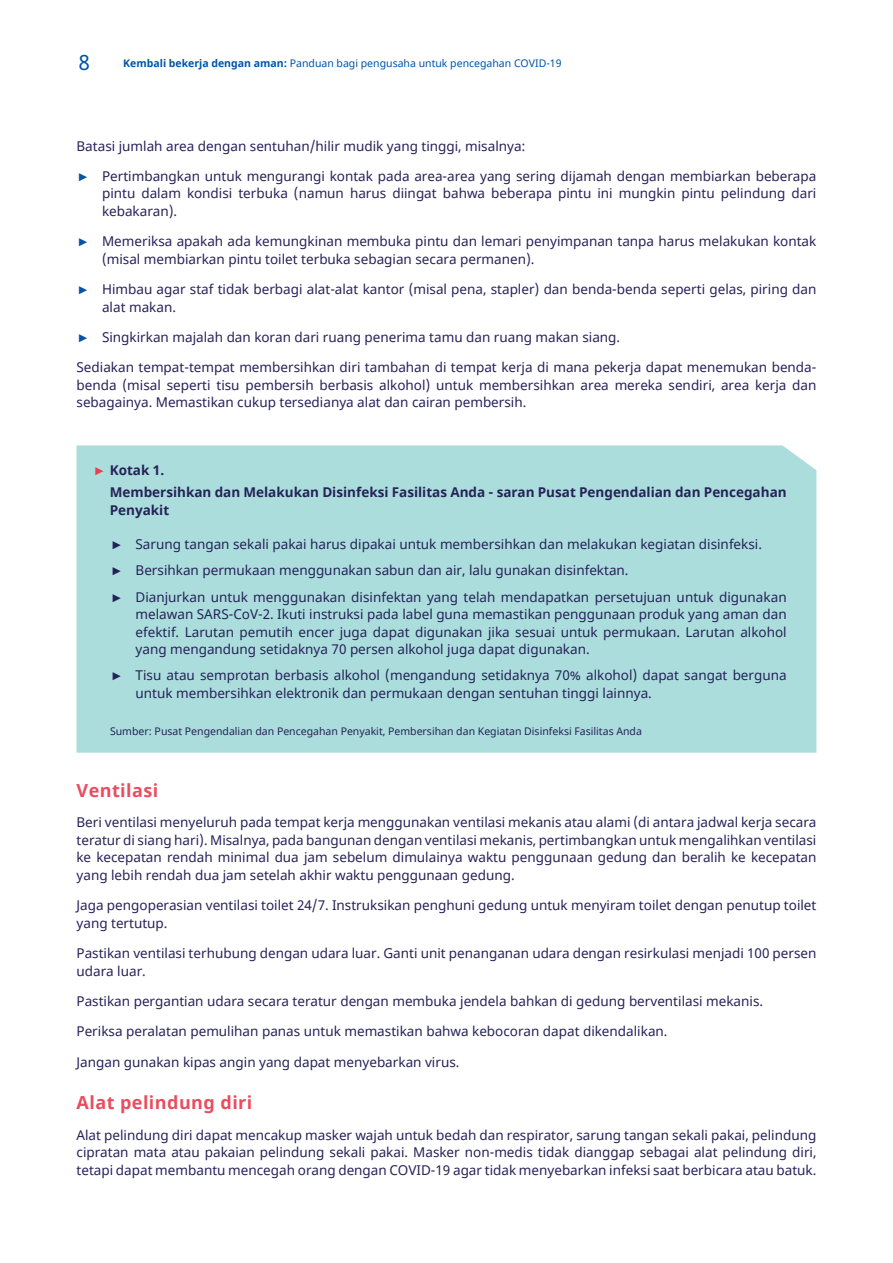
<style>
.page{position:relative;width:893px;height:1263px;background:#fff}
.page>*{position:absolute;margin:0;border:0;box-sizing:border-box;transform-origin:0 0}
.t1{font:21px "Noto Sans";color:#0154a6}
.Fact_sheet_A4_-_Sub{font:700 18px "Noto Sans";letter-spacing:.025em;color:#e94d5f}
.Body{font:13.5px/17.5px "Noto Sans";color:#262259;text-align:justify}
.point_1{font:13.5px/17.5px "Noto Sans";color:#262259}
.point_1-2{font:700 13.5px/17.5px "Noto Sans";color:#262259}
.footnote{font:10.5px "Noto Sans";color:#262259}
.t2{font:10.5px "Noto Sans";color:#0154a6}
.s1{font-weight:700}
.s2{color:#0154a6}
.s3{color:#ee3d4c}
</style>
<div class="page">
<div style="left:77px;top:445px;width:739px;height:308px;background:#abdddc"></div>
<h1 class="t1" style="left:78px;top:48px;width:13px">8</h1>
<p class="t2" style="left:123px;top:56px;width:440px"><span class="s1">Kembali bekerja dengan aman:</span> Panduan bagi pengusaha untuk pencegahan COVID-19</p>
<p class="Body" style="left:77px;top:137px;width:451px">Batasi jumlah area dengan sentuhan/hilir mudik yang tinggi, misalnya:</p>
<p class="point_1" style="left:102px;top:168px;width:716px;text-align:justify;text-indent:-26px"><span class="s2">►</span> Pertimbangkan untuk mengurangi kontak pada area-area yang sering dijamah dengan membiarkan beberapa pintu dalam kondisi terbuka (namun harus diingat bahwa beberapa pintu ini mungkin pintu pelindung dari kebakaran).</p>
<p class="point_1" style="left:102px;top:233px;width:716px;text-indent:-26px"><span class="s2">►</span> Memeriksa apakah ada kemungkinan membuka pintu dan lemari penyimpanan tanpa harus melakukan kontak (misal membiarkan pintu toilet terbuka sebagian secara permanen).</p>
<p class="point_1" style="left:102px;top:281px;width:716px;text-indent:-26px"><span class="s2">►</span> Himbau agar staf tidak berbagi alat-alat kantor (misal pena, stapler) dan benda-benda seperti gelas, piring dan alat makan.</p>
<p class="point_1" style="left:77px;top:329px;width:545px"><span class="s2">►</span> Singkirkan majalah dan koran dari ruang penerima tamu dan ruang makan siang.</p>
<p class="Body" style="left:77px;top:359px;width:741px">Sediakan tempat-tempat membersihkan diri tambahan di tempat kerja di mana pekerja dapat menemukan benda&shy;benda (misal seperti tisu pembersih berbasis alkohol) untuk membersihkan area mereka sendiri, area kerja dan sebagainya. Memastikan cukup tersedianya alat dan cairan pembersih.</p>
<p class="point_1-2" style="left:93px;top:462px;width:73px"><span class="s3">►</span> Kotak 1.</p>
<p class="point_1-2" style="left:110px;top:484px;width:678px">Membersihkan dan Melakukan Disinfeksi Fasilitas Anda - saran Pusat Pengendalian dan Pencegahan<br>Penyakit</p>
<p class="point_1" style="left:110px;top:536px;width:653px">► Sarung tangan sekali pakai harus dipakai untuk membersihkan dan melakukan kegiatan disinfeksi.</p>
<p class="point_1" style="left:110px;top:562px;width:520px">► Bersihkan permukaan menggunakan sabun dan air, lalu gunakan disinfektan.</p>
<p class="point_1" style="left:136px;top:588px;width:653px;text-align:justify;text-indent:-26px">► Dianjurkan untuk menggunakan disinfektan yang telah mendapatkan persetujuan untuk digunakan melawan SARS-CoV-2. Ikuti instruksi pada label guna memastikan penggunaan produk yang aman dan efektif. Larutan pemutih encer juga dapat digunakan jika sesuai untuk permukaan. Larutan alkohol yang mengandung setidaknya 70 persen alkohol juga dapat digunakan.</p>
<p class="point_1" style="left:136px;top:667px;width:653px;text-indent:-26px">► Tisu atau semprotan berbasis alkohol (mengandung setidaknya 70% alkohol) dapat sangat berguna untuk membersihkan elektronik dan permukaan dengan sentuhan tinggi lainnya.</p>
<p class="footnote" style="left:110px;top:724px;width:533px">Sumber: Pusat Pengendalian dan Pencegahan Penyakit, Pembersihan dan Kegiatan Disinfeksi Fasilitas Anda</p>
<p class="Fact_sheet_A4_-_Sub" style="left:77px;top:778px;width:83px">Ventilasi</p>
<p class="Body" style="left:77px;top:814px;width:741px">Beri ventilasi menyeluruh pada tempat kerja menggunakan ventilasi mekanis atau alami (di antara jadwal kerja secara teratur di siang hari). Misalnya, pada bangunan dengan ventilasi mekanis, pertimbangkan untuk mengalihkan ventilasi ke kecepatan rendah minimal dua jam sebelum dimulainya waktu penggunaan gedung dan beralih ke kecepatan yang lebih rendah dua jam setelah akhir waktu penggunaan gedung.</p>
<p class="Body" style="left:77px;top:897px;width:741px">Jaga pengoperasian ventilasi toilet 24/7. Instruksikan penghuni gedung untuk menyiram toilet dengan penutup toilet yang tertutup.</p>
<p class="Body" style="left:77px;top:945px;width:741px">Pastikan ventilasi terhubung dengan udara luar. Ganti unit penanganan udara dengan resirkulasi menjadi 100 persen udara luar.</p>
<p class="Body" style="left:77px;top:993px;width:688px">Pastikan pergantian udara secara teratur dengan membuka jendela bahkan di gedung berventilasi mekanis.</p>
<p class="Body" style="left:77px;top:1023px;width:592px">Periksa peralatan pemulihan panas untuk memastikan bahwa kebocoran dapat dikendalikan.</p>
<p class="Body" style="left:77px;top:1053px;width:384px">Jangan gunakan kipas angin yang dapat menyebarkan virus.</p>
<p class="Fact_sheet_A4_-_Sub" style="left:77px;top:1090px;width:177px">Alat pelindung diri</p>
<p class="Body" style="left:77px;top:1126px;width:741px">Alat pelindung diri dapat mencakup masker wajah untuk bedah dan respirator, sarung tangan sekali pakai, pelindung cipratan mata atau pakaian pelindung sekali pakai. Masker non-medis tidak dianggap sebagai alat pelindung diri, tetapi dapat membantu mencegah orang dengan COVID-19 agar tidak menyebarkan infeksi saat berbicara atau batuk.</p>
</div>
